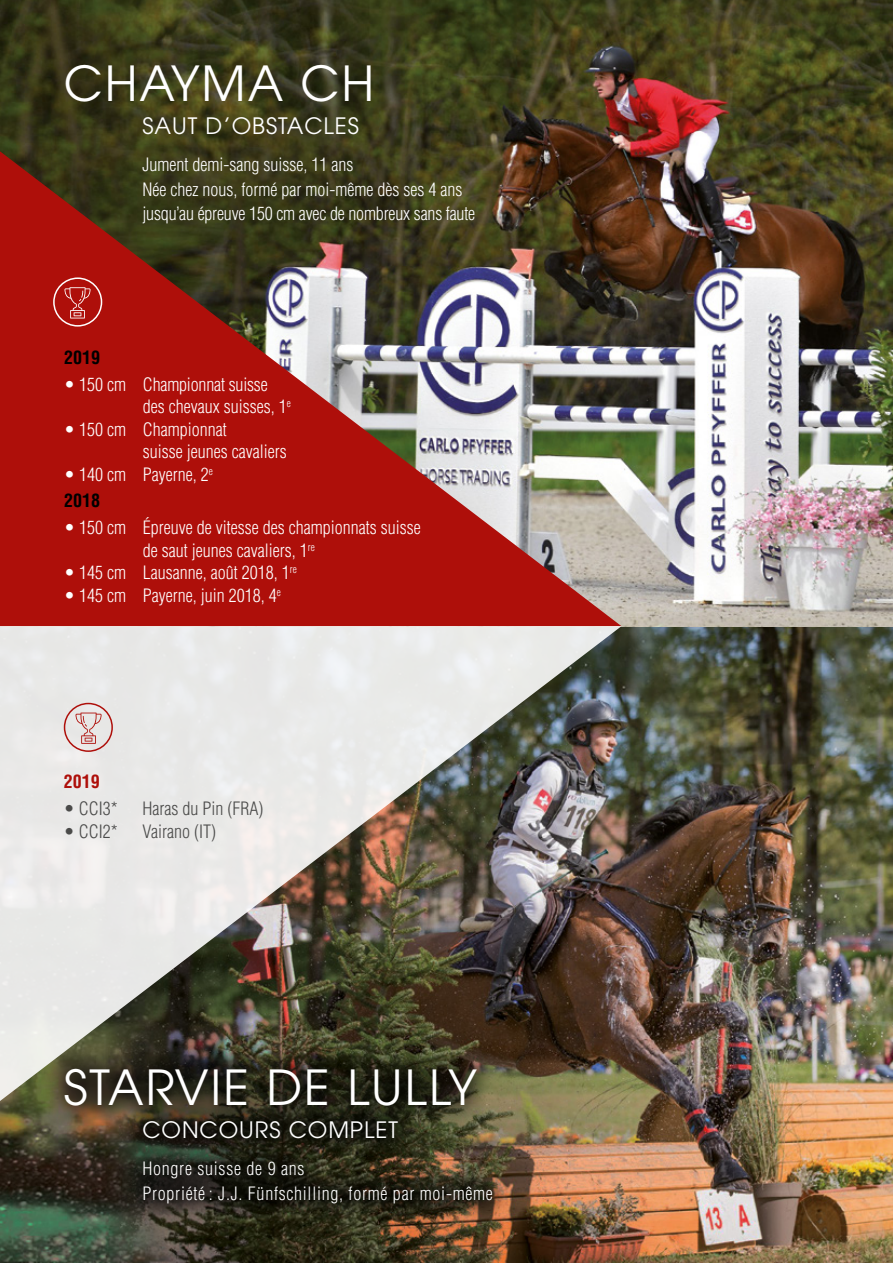
<style>
.page{position:relative;width:893px;height:1263px;background:#fff}
.page>*{position:absolute;margin:0;border:0;box-sizing:border-box;transform-origin:0 0}
.t1{font:48.15px "Avant Garde";letter-spacing:.04em;color:#fff}
.t2{font:22.5px "Avant Garde";letter-spacing:.04em;color:#fff}
.t3{font:300 condensed 18px/22.5px "Helvetica LT";color:#fff}
.t4{font:300 condensed 18px/24.6px "Helvetica LT";letter-spacing:.04em;color:#fff}
.t5{font:300 condensed 18px "Helvetica LT";color:#4a4a49}
.t6{font:700 condensed 18px "Helvetica LT";color:#000}
.t7{font:700 condensed 18px "Helvetica LT";color:#ae0f0a}
.s1{font-weight:700;color:#000}
</style>
<div class="page">
<img style="left:0;top:0;width:893px;height:1263px">
<svg style="left:1px;top:151px;width:620px;height:475px;background:#904036"></svg>
<div style="left:53px;top:277px;width:49px;height:50px;border:2px solid #fff;border-radius:50%"></div>
<svg style="left:64px;top:287px;width:27px;height:31px"></svg>
<svg style="left:44px;top:1101px;width:470px;height:124px;background:#353020"></svg>
<img style="left:1px;top:626px;width:620px;height:475px">
<div style="left:64px;top:703px;width:49px;height:49px;border:2px solid #ae0f0a;border-radius:50%"></div>
<svg style="left:76px;top:712px;width:26px;height:32px"></svg>
<img style="left:0;top:151px;width:1px;height:951px">
<h1 class="t1" style="left:64px;top:55px;width:312px">CHAYMA CH</h1>
<p class="t2" style="left:142px;top:112px;width:218px">SAUT D’OBSTACLES</p>
<p class="t3" style="left:142px;top:152px;width:334px;line-height:24.6px">Jument demi-sang suisse, 11 ans<br>Née chez nous, formé par moi-même dès ses 4 ans jusqu’au épreuve 150 cm avec de nombreux sans faute</p>
<p class="t6" style="left:64px;top:346px;width:37px">2019</p>
<p class="t3" style="left:143px;top:373px;width:150px;text-indent:-79px">• 150 cm Championnat suisse des chevaux suisses, 1<sup>e</sup></p>
<p class="t3" style="left:143px;top:418px;width:145px;text-indent:-79px">• 150 cm Championnat<br>suisse jeunes cavaliers</p>
<p class="t3" style="left:64px;top:461px;width:150px;line-height:26.7px">• 140 cm Payerne, 2<sup>e<br></sup><span class="s1">2018</span></p>
<p class="t3" style="left:143px;top:516px;width:279px;text-indent:-79px">• 150 cm Épreuve de vitesse des championnats suisse de saut jeunes cavaliers, 1<sup>re</sup></p>
<p class="t3" style="left:64px;top:561px;width:234px">• 145 cm Lausanne, août 2018, 1<sup>re</sup></p>
<p class="t3" style="left:64px;top:584px;width:218px">• 145 cm Payerne, juin 2018, 4<sup>e</sup></p>
<p class="t7" style="left:64px;top:770px;width:37px">2019</p>
<p class="t5" style="left:64px;top:797px;width:55px">• CCI3*</p>
<p class="t5" style="left:142px;top:797px;width:122px">Haras du Pin (FRA)</p>
<p class="t5" style="left:64px;top:820px;width:55px">• CCI2*</p>
<p class="t5" style="left:142px;top:820px;width:75px">Vairano (IT)</p>
<h1 class="t1" style="left:64px;top:1059px;width:415px">STARVIE DE LULLY</h1>
<p class="t2" style="left:142px;top:1116px;width:257px">CONCOURS COMPLET</p>
<p class="t4" style="left:142px;top:1156px;width:352px">Hongre suisse de 9 ans<br>Propriété : J.J. Fünfschilling, formé par moi-même</p>
</div>
